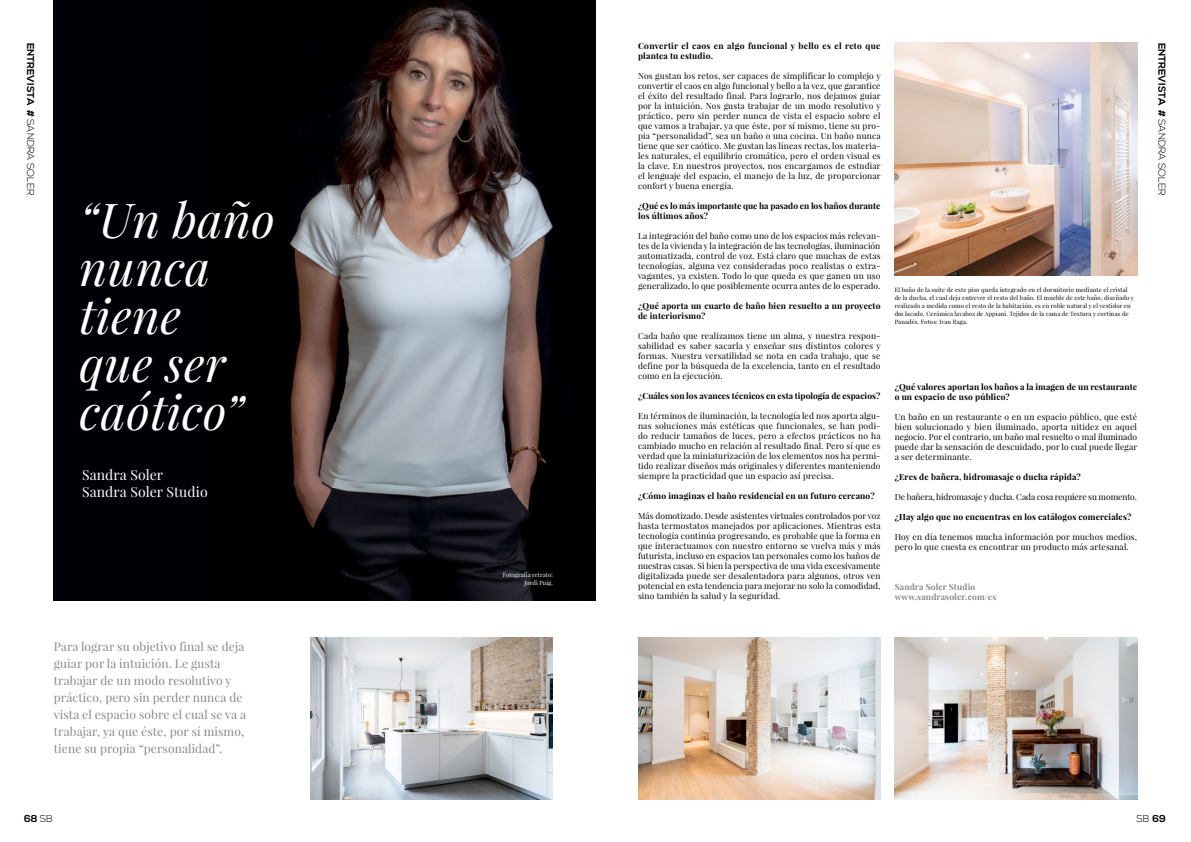
<style>
.page{position:relative;width:1191px;height:842px;background:#fff}
.page>*{position:absolute;margin:0;border:0;box-sizing:border-box;transform-origin:0 0}
.t1{font:italic 48px/48px "Playfair Display";letter-spacing:.01em;color:#fff}
.t2{font:14px/17px "Playfair Display";letter-spacing:.01em;color:#fff}
.t3{font:12px/17px "Playfair Display";letter-spacing:.01em;color:#868889}
.t4{font:700 10px "Nexa";color:#000}
.t5{font:300 10px "Nexa";color:#000}
.t6{font:8.5px/10px "Playfair Display";letter-spacing:.02em;color:#000;text-align:justify}
.t7{font:700 8.5px/10px "Playfair Display";letter-spacing:.02em;color:#000}
.t8{font:8.5px "Playfair Display";letter-spacing:-.01em;color:#000}
.t9{font:700 8.5px/10px "Playfair Display";letter-spacing:.02em;color:#868889}
.t10{font:6px/8px "Playfair Display";letter-spacing:.02em;color:#000}
.t11{font:6px/8px "Playfair Display";letter-spacing:.01em;color:#fff;text-align:right}
.s1{font-weight:300}
.s2{font-weight:700}
</style>
<div class="page">
<img style="left:54px;top:0;width:541px;height:600px">
<img style="left:894px;top:43px;width:243px;height:232px">
<img style="left:310px;top:638px;width:243px;height:161px">
<img style="left:638px;top:638px;width:242px;height:161px">
<img style="left:894px;top:638px;width:243px;height:161px">
<p class="t4" style="left:36px;top:43px;width:154px;rotate:90deg">ENTREVISTA # <span class="s1">SANDRA SOLER</span></p>
<h1 class="t1" style="left:80px;top:195px;width:197px">“Un baño nunca tiene<br>que ser caótico”</h1>
<h2 class="t2" style="left:82px;top:466px;width:127px">Sandra Soler<br>Sandra Soler Studio</h2>
<p class="t3" style="left:54px;top:638px;width:194px">Para lograr su objetivo final se deja guiar por la intuición. Le gusta trabajar de un modo resolutivo y práctico, pero sin perder nunca de vista el espacio sobre el cual se va a trabajar, ya que éste, por sí mismo, tiene su propia “personalidad”.</p>
<p class="t11" style="left:502px;top:571px;width:52px">Fotografía retrato:<br>Jordi Puig.</p>
<p class="t7" style="left:638px;top:41px;width:244px">Convertir el caos en algo funcional y bello es el reto que plantea tu estudio.</p>
<p class="t6" style="left:638px;top:71px;width:244px">Nos gustan los retos, ser capaces de simplificar lo complejo y convertir el caos en algo funcional y bello a la vez, que garantice el éxito del resultado final. Para lograrlo, nos dejamos guiar por la intuición. Nos gusta trabajar de un modo resolutivo y práctico, pero sin perder nunca de vista el espacio sobre el que vamos a trabajar, ya que éste, por sí mismo, tiene su pro&shy;pia “personalidad”, sea un baño o una cocina. Un baño nunca tiene que ser caótico. Me gustan las líneas rectas, los materia&shy;les naturales, el equilibrio cromático, pero el orden visual es la clave. En nuestros proyectos, nos encargamos de estudiar el lenguaje del espacio, el manejo de la luz, de proporcionar confort y buena energía.</p>
<p class="t7" style="left:638px;top:201px;width:244px">¿Qué es lo más importante que ha pasado en los baños durante los últimos años?</p>
<p class="t6" style="left:638px;top:231px;width:244px">La integración del baño como uno de los espacios más relevan&shy;tes de la vivienda y la integración de las tecnologías, iluminación automatizada, control de voz. Está claro que muchas de estas tecnologías, alguna vez consideradas poco realistas o extra&shy;vagantes, ya existen. Todo lo que queda es que ganen un uso generalizado, lo que posiblemente ocurra antes de lo esperado.</p>
<p class="t7" style="left:638px;top:301px;width:244px">¿Qué aporta un cuarto de baño bien resuelto a un proyecto de interiorismo?</p>
<p class="t6" style="left:638px;top:331px;width:244px">Cada baño que realizamos tiene un alma, y nuestra respon&shy;sabilidad es saber sacarla y enseñar sus distintos colores y formas. Nuestra versatilidad se nota en cada trabajo, que se define por la búsqueda de la excelencia, tanto en el resultado como en la ejecución.</p>
<p class="t7" style="left:638px;top:391px;width:244px">¿Cuáles son los avances técnicos en esta tipología de espacios?</p>
<p class="t6" style="left:638px;top:411px;width:244px">En términos de iluminación, la tecnología led nos aporta algu&shy;nas soluciones más estéticas que funcionales, se han podi&shy;do reducir tamaños de luces, pero a efectos prácticos no ha cambiado mucho en relación al resultado final. Pero sí que es verdad que la miniaturización de los elementos nos ha permi&shy;tido realizar diseños más originales y diferentes manteniendo siempre la practicidad que un espacio así precisa.</p>
<p class="t7" style="left:638px;top:491px;width:238px">¿Cómo imaginas el baño residencial en un futuro cercano?</p>
<p class="t6" style="left:638px;top:511px;width:244px">Más domotizado. Desde asistentes virtuales controlados por voz hasta termostatos manejados por aplicaciones. Mientras esta tecnología continúa progresando, es probable que la forma en que interactuamos con nuestro entorno se vuelva más y más futurista, incluso en espacios tan personales como los baños de nuestras casas. Si bien la perspectiva de una vida excesivamente digitalizada puede ser desalentadora para algunos, otros ven potencial en esta tendencia para mejorar no solo la comodidad, sino también la salud y la seguridad.</p>
<p class="t10" style="left:894px;top:286px;width:241px">El baño de la suite de este piso queda integrado en el dormitorio mediante el cristal de la ducha, el cual deja entrever el resto del baño. El mueble de este baño, diseñado y realizado a medida como el resto de la habitación, es en roble natural y el vestidor en dm lacado. Cerámica lavabos de Appiani. Tejidos de la cama de Textura y cortinas de Panadés. Fotos: Ivan Raga.</p>
<p class="t7" style="left:894px;top:381px;width:244px">¿Qué valores aportan los baños a la imagen de un restaurante o un espacio de uso público?</p>
<p class="t6" style="left:894px;top:411px;width:244px">Un baño en un restaurante o en un espacio público, que esté bien solucionado y bien iluminado, aporta nitidez en aquel negocio. Por el contrario, un baño mal resuelto o mal iluminado puede dar la sensación de descuidado, por lo cual puede llegar a ser determinante.</p>
<p class="t7" style="left:894px;top:471px;width:188px">¿Eres de bañera, hidromasaje o ducha rápida?</p>
<p class="t8" style="left:894px;top:491px;width:244px">De bañera, hidromasaje y ducha. Cada cosa requiere su momento.</p>
<p class="t7" style="left:894px;top:511px;width:238px">¿Hay algo que no encuentras en los catálogos comerciales?</p>
<p class="t6" style="left:894px;top:531px;width:244px">Hoy en día tenemos mucha información por muchos medios, pero lo que cuesta es encontrar un producto más artesanal.</p>
<p class="t9" style="left:894px;top:582px;width:103px">Sandra Soler Studio www.sandrasoler.com/es</p>
<p class="t4" style="left:1167px;top:43px;width:154px;rotate:90deg">ENTREVISTA # <span class="s1">SANDRA SOLER</span></p>
<p class="t4" style="left:24px;top:812px;width:30px">68 <span class="s1">SB</span></p>
<p class="t5" style="left:1136px;top:812px;width:31px">SB <span class="s2">69</span></p>
</div>
